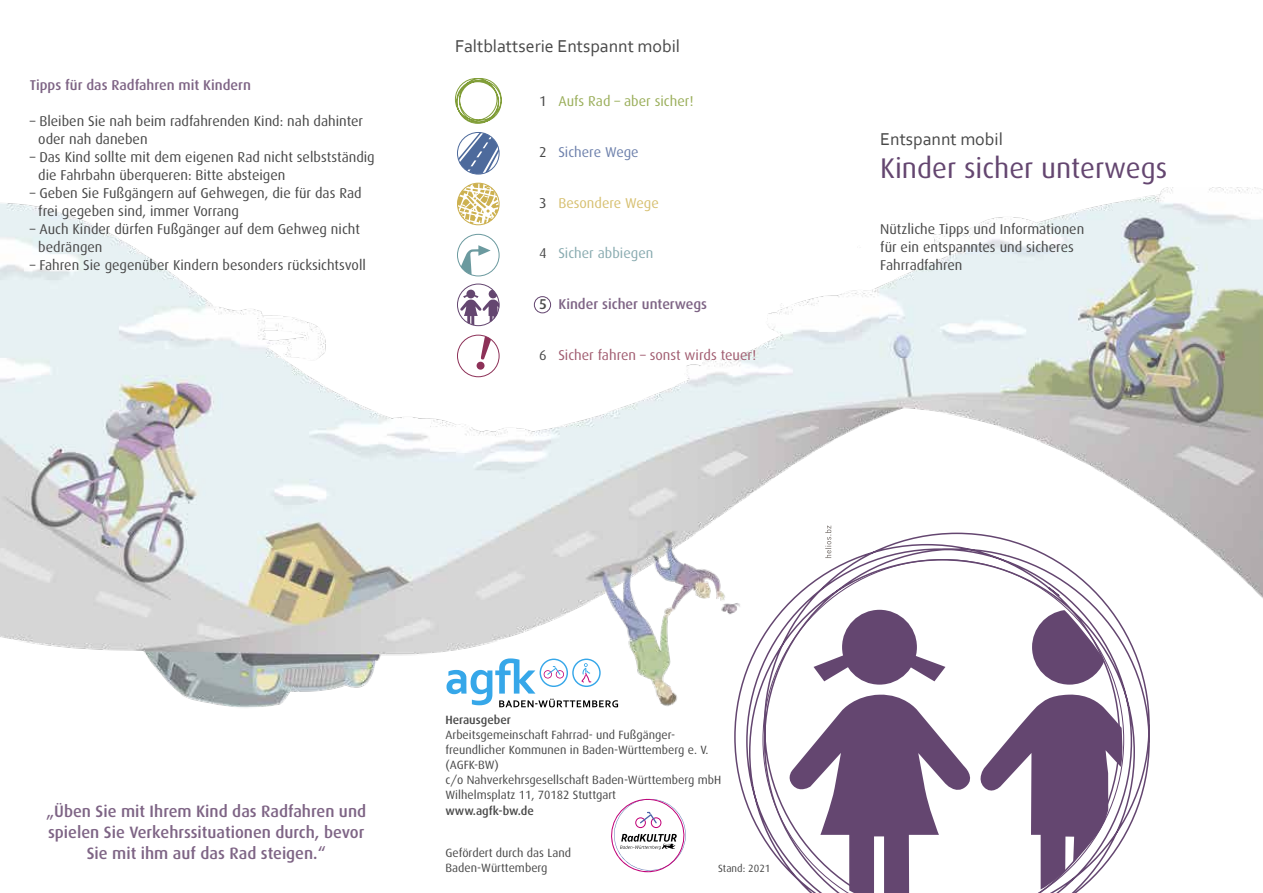
<style>
.page{position:relative;width:1263px;height:893px;background:#fff}
.page>*{position:absolute;margin:0;border:0;box-sizing:border-box;transform-origin:0 0}
.t1{font:28.5px "Dax";color:#644670}
.t2{font:18px "Corbel";color:#484848}
.t3{font:500 16.5px/21px "Dax";color:#7e6485;text-align:center}
.t4{font:14.25px/18px "Dax";color:#484848}
.t5{font:500 14.25px "Dax";color:#7e6485}
.t6{font:14.25px "Dax";color:#a15c70}
.t7{font:14.25px "Dax";color:#9aae5a}
.t8{font:14.25px "Dax";color:#89abb0}
.t9{font:14.25px "Dax";color:#d7c071}
.t10{font:14.25px "Dax";color:#6e81ac}
.t11{font:12px/15px "Dax";color:#484848}
.t12{font:500 12px "Dax";color:#484848}
.t13{font:10.5px "Dax";color:#484848}
.s1{color:#484848}
</style>
<div class="page">
<img style="left:0;top:187px;width:1263px;height:521px">
<svg style="left:733px;top:532px;width:417px;height:306px"></svg>
<svg style="left:763px;top:559px;width:361px;height:309px"></svg>
<div style="left:842px;top:610px;width:75px;height:75px;background:#644670;border-radius:50%"></div>
<svg style="left:1032px;top:610px;width:74px;height:75px"></svg>
<svg style="left:813px;top:654px;width:40px;height:27px"></svg>
<svg style="left:904px;top:652px;width:41px;height:29px"></svg>
<svg style="left:785px;top:694px;width:338px;height:199px"></svg>
<svg style="left:455px;top:78px;width:47px;height:46px"></svg>
<div style="left:457px;top:335px;width:42px;height:42px;border:1px solid #8d3158;border-radius:50%"></div>
<svg style="left:481px;top:336px;width:10px;height:24px"></svg>
<div style="left:477px;top:362px;width:7px;height:8px;background:#8d3158;border-radius:50%"></div>
<div style="left:457px;top:234px;width:42px;height:42px;border:1px solid #6b9a9f;border-radius:50%"></div>
<svg style="left:461px;top:245px;width:30px;height:30px"></svg>
<div style="left:457px;top:132px;width:42px;height:42px;border:1px solid #4d6a9c;border-radius:50%"></div>
<svg style="left:458px;top:132px;width:41px;height:43px"></svg>
<div style="left:457px;top:183px;width:42px;height:42px;border:1px solid #cdb150;border-radius:50%"></div>
<svg style="left:457px;top:183px;width:42px;height:41px"></svg>
<div style="left:457px;top:284px;width:42px;height:42px;border:1px solid #644670;border-radius:50%"></div>
<svg style="left:460px;top:290px;width:39px;height:35px"></svg>
<div style="left:534px;top:296px;width:17px;height:17px;border:1px solid #644670;border-radius:50%"></div>
<svg style="left:611px;top:798px;width:75px;height:75px"></svg>
<div style="left:441px;top:653px;width:177px;height:56px;background:#fff"></div>
<svg style="left:446px;top:658px;width:172px;height:49px"></svg>
<svg style="left:825px;top:526px;width:6px;height:32px"></svg>
<p class="t5" style="left:30px;top:77px;width:223px">Tipps für das Radfahren mit Kindern</p>
<p class="t4" style="left:38px;top:112px;width:326px;text-indent:-9px">– Bleiben Sie nah beim radfahrenden Kind: nah dahinter oder nah daneben</p>
<p class="t4" style="left:38px;top:148px;width:338px;text-indent:-9px">– Das Kind sollte mit dem eigenen Rad nicht selbstständig die Fahrbahn überqueren: Bitte absteigen</p>
<p class="t4" style="left:38px;top:184px;width:325px;text-indent:-9px">– Geben Sie Fußgängern auf Gehwegen, die für das Rad frei gegeben sind, immer Vorrang</p>
<p class="t4" style="left:38px;top:220px;width:323px;text-indent:-9px">– Auch Kinder dürfen Fußgänger auf dem Gehweg nicht bedrängen</p>
<p class="t4" style="left:30px;top:256px;width:338px">– Fahren Sie gegenüber Kindern besonders rücksichtsvoll</p>
<p class="t2" style="left:455px;top:35px;width:227px">Faltblattserie Entspannt mobil</p>
<p class="t7" style="left:539px;top:93px;width:156px"><span class="s1">1</span> Aufs Rad – aber sicher!</p>
<p class="t10" style="left:539px;top:144px;width:101px"><span class="s1">2</span> Sichere Wege</p>
<p class="t9" style="left:539px;top:195px;width:121px"><span class="s1">3</span> Besondere Wege</p>
<p class="t8" style="left:539px;top:246px;width:116px"><span class="s1">4</span> Sicher abbiegen</p>
<p class="t5" style="left:539px;top:296px;width:170px"><span class="s1">5</span> Kinder sicher unterwegs</p>
<p class="t6" style="left:539px;top:347px;width:219px"><span class="s1">6</span> Sicher fahren – sonst wirds teuer!</p>
<p class="t2" style="left:880px;top:128px;width:124px">Entspannt mobil</p>
<h1 class="t1" style="left:880px;top:153px;width:288px">Kinder sicher unterwegs</h1>
<p class="t4" style="left:880px;top:220px;width:206px">Nützliche Tipps und Informationen für ein entspanntes und sicheres<br>Fahrradfahren</p>
<p class="t3" style="left:46px;top:800px;width:321px">„Üben Sie mit Ihrem Kind das Radfahren und spielen Sie Verkehrssituationen durch, bevor<br>Sie mit ihm auf das Rad steigen.“</p>
<p class="t12" style="left:445px;top:713px;width:67px">Herausgeber</p>
<p class="t11" style="left:445px;top:728px;width:277px">Arbeitsgemeinschaft Fahrrad- und Fußgänger&shy;freundlicher Kommunen in Baden-Württemberg e. V. (AGFK-BW)<br>c/o Nahverkehrsgesellschaft Baden-Württemberg mbH Wilhelmsplatz 11, 70182 Stuttgart</p>
<p class="t12" style="left:445px;top:804px;width:90px">www.agfk-bw.de</p>
<p class="t11" style="left:445px;top:845px;width:127px">Gefördert durch das Land<br>Baden-Württemberg</p>
<p class="t13" style="left:718px;top:862px;width:54px">Stand: 2021</p>
</div>
